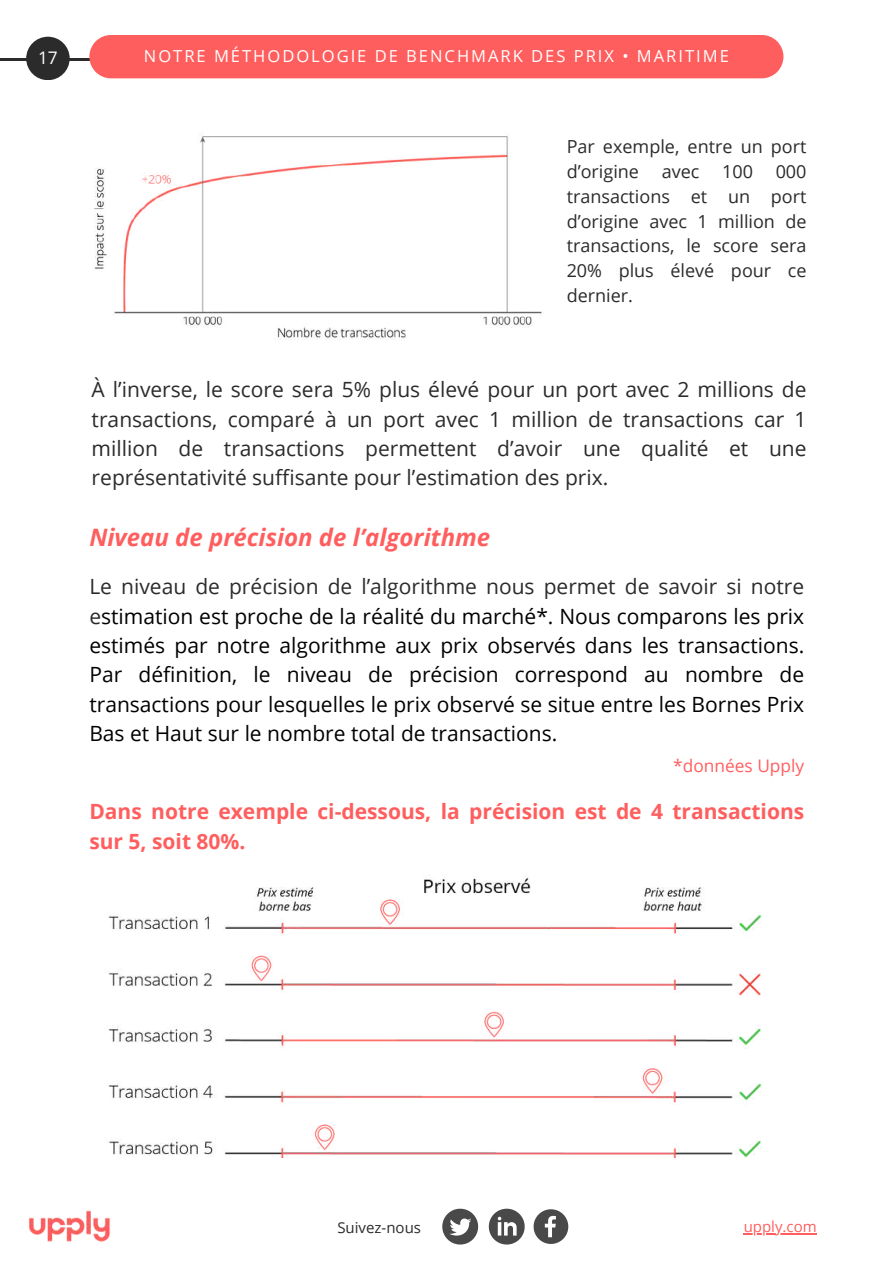
<style>
.page{position:relative;width:894px;height:1264px;background:#fff}
.page>*{position:absolute;margin:0;border:0;box-sizing:border-box;transform-origin:0 0}
.t1{font:italic 700 24px "Open Sans";color:#ff5e5e}
.t2{font:21px/29.2px "Open Sans";color:#000;text-align:justify}
.t3{font:21px/29.2px "Open Sans";color:#2b2b2b;text-align:justify}
.t4{font:700 21px/29.2px "Open Sans";color:#ff5e5e}
.t5{font:18px/24.8px "Open Sans";color:#2b2b2b}
.t6{font:17.25px "Open Sans";color:#ff5e5e}
.t7{font:17.25px "Open Sans";color:#fff}
.t8{font:16.5px "Open Sans";letter-spacing:-.09em;color:#fff}
.t9{font:15px "Open Sans";color:#2b2b2b}
.t10{font:15px "Open Sans";color:#ff5e5e}
.s1{color:#2b2b2b}
</style>
<div class="page">
<img style="left:53px;top:70px;width:514px;height:270px">
<hr style="left:0;top:58px;width:119px;height:3px;background:#2b2b2b">
<div style="left:26px;top:37px;width:44px;height:43px;background:#2b2b2b;border-radius:50%"></div>
<div style="left:89px;top:35px;width:694px;height:43px;background:#ff5e5e"></div>
<img style="left:108px;top:875px;width:654px;height:281px">
<svg style="left:442px;top:1208px;width:36px;height:36px"></svg>
<svg style="left:488px;top:1208px;width:36px;height:36px"></svg>
<svg style="left:533px;top:1209px;width:35px;height:34px"></svg>
<hr style="left:743px;top:1233px;width:73px;height:1px;background:#ff5e5e">
<img style="left:29px;top:1210px;width:81px;height:32px">
<p class="t7" style="left:38px;top:46px;width:21px">17</p>
<p class="t8" style="left:140px;top:46px;width:589px">NNOOTTRREE MMÉÉTTHHOODDOOLLOOGGIIEE DDEE BBEENNCCHHMMAARRKK DDEESS PPRRIIXX •• MMAARRIITTIIMMEE</p>
<p class="t5" style="left:566px;top:134px;width:241px">Par exemple, entre un port d’origine</p>
<p class="t5" style="left:566px;top:159px;width:241px;text-align:justify;text-indent:209px">000 transactions et un port d’origine avec 1 million de transactions, le score sera 20% plus élevé pour ce dernier.</p>
<p class="t5" style="left:661px;top:159px;width:39px">avec</p>
<p class="t5" style="left:722px;top:159px;width:32px">100</p>
<p class="t3" style="left:92px;top:374px;width:716px">À l’inverse, le score sera 5% plus élevé pour un port avec 2 millions de transactions, comparé à un port avec 1 million de transactions car 1 million de transactions permettent d’avoir une qualité et une représentativité suffisante pour l’estimation des prix.</p>
<p class="t1" style="left:89px;top:520px;width:402px">Niveau de précision de l’algorithme</p>
<p class="t2" style="left:89px;top:571px;width:716px"><span class="s1">Le niveau de précision de l’algorithme nous permet de savoir si notre e</span>stimation est proche de la réalité du marché*. Nous comparons les prix estimés par notre algorithme aux prix observés dans les transactions.<br>Par définition, le niveau de précision correspond au nombre de transactions pour lesquelles le prix observé se situe entre les Bornes Prix Bas et Haut sur le nombre total de transactions.</p>
<p class="t6" style="left:673px;top:753px;width:132px">*données Upply</p>
<p class="t4" style="left:89px;top:796px;width:716px">Dans notre exemple ci-dessous, la précision est de 4 transactions sur 5, soit 80%.</p>
<p class="t9" style="left:337px;top:1216px;width:85px">Suivez-nous</p>
<p class="t10" style="left:743px;top:1216px;width:75px">upply.com</p>
</div>
